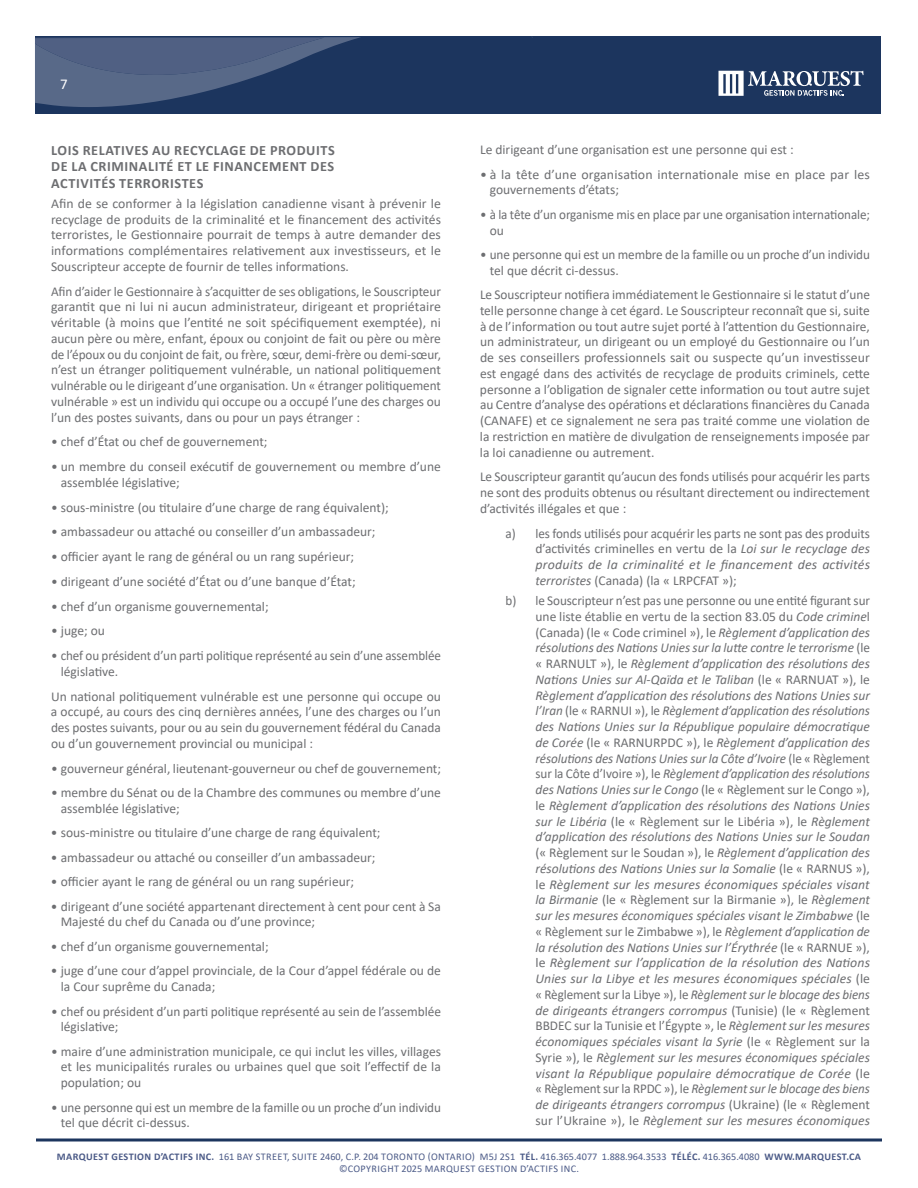
<style>
.page{position:relative;width:918px;height:1188px;background:#fff}
.page>*{position:absolute;margin:0;border:0;box-sizing:border-box;transform-origin:0 0}
.t1{font:15px "Calibri";color:#fff}
.t2{font:700 14.25px/16.5px "Calibri";letter-spacing:.04em;color:#6d6e71;text-align:justify}
.t3{font:13.5px/15.8px "Calibri";color:#6d6e71}
.t4{font:italic 13.5px/15.8px "Calibri";color:#6d6e71;text-align:justify}
.t5{font:10.2px/12px "Calibri";letter-spacing:.03em;color:#4b5a87;text-align:center}
.s1{font-style:italic}
.s2{font-style:normal}
.s3{font-weight:700}
</style>
<div class="page">
<div style="left:35px;top:36px;width:846px;height:78px;background:#1c355e"></div>
<svg style="left:718px;top:71px;width:146px;height:25px"></svg>
<svg style="left:36px;top:1138px;width:846px;height:4px"></svg>
<svg style="left:35px;top:37px;width:325px;height:70px"></svg>
<p class="t1" style="left:60px;top:73px;width:9px">7</p>
<p class="t2" style="left:51px;top:142px;width:285px">LOIS RELATIVES AU RECYCLAGE DE PRODUITS DE LA CRIMINALITÉ ET LE FINANCEMENT DES ACTIVITÉS TERRORISTES</p>
<p class="t3" style="left:51px;top:195px;width:392px;text-align:justify">Afin de se conformer à la législation canadienne visant à prévenir le recyclage de produits de la criminalité et le financement des activités terroristes, le Gestionnaire pourrait de temps à autre demander des informations complémentaires relativement aux investisseurs, et le Souscripteur accepte de fournir de telles informations.</p>
<p class="t3" style="left:51px;top:283px;width:392px;text-align:justify">Afin d’aider le Gestionnaire à s’acquitter de ses obligations, le Souscripteur garantit que ni lui ni aucun administrateur, dirigeant et propriétaire véritable (à moins que l’entité ne soit spécifiquement exemptée), ni aucun père ou mère, enfant, époux ou conjoint de fait ou père ou mère de l’époux ou du conjoint de fait, ou frère, sœur, demi-frère ou demi-sœur, n’est un étranger politiquement vulnérable, un national politiquement vulnérable ou le dirigeant d’une organisation. Un « étranger politiquement vulnérable » est un individu qui occupe ou a occupé l’une des charges ou l’un des postes suivants, dans ou pour un pays étranger :</p>
<p class="t3" style="left:51px;top:434px;width:218px">• chef d’État ou chef de gouvernement;</p>
<p class="t3" style="left:61px;top:458px;width:382px;text-indent:-10px">• un membre du conseil exécutif de gouvernement ou membre d’une assemblée législative;</p>
<p class="t3" style="left:51px;top:499px;width:339px">• sous-ministre (ou titulaire d’une charge de rang équivalent);</p>
<p class="t3" style="left:51px;top:524px;width:326px">• ambassadeur ou attaché ou conseiller d’un ambassadeur;</p>
<p class="t3" style="left:51px;top:548px;width:305px">• officier ayant le rang de général ou un rang supérieur;</p>
<p class="t3" style="left:51px;top:573px;width:306px">• dirigeant d’une société d’État ou d’une banque d’État;</p>
<p class="t3" style="left:51px;top:598px;width:219px">• chef d’un organisme gouvernemental;</p>
<p class="t3" style="left:51px;top:623px;width:55px">• juge; ou</p>
<p class="t3" style="left:61px;top:647px;width:382px;text-indent:-10px">• chef ou président d’un parti politique représenté au sein d’une assemblée législative.</p>
<p class="t3" style="left:51px;top:688px;width:392px;text-align:justify">Un national politiquement vulnérable est une personne qui occupe ou a occupé, au cours des cinq dernières années, l’une des charges ou l’un des postes suivants, pour ou au sein du gouvernement fédéral du Canada ou d’un gouvernement provincial ou municipal :</p>
<p class="t3" style="left:51px;top:760px;width:392px">• gouverneur général, lieutenant-gouverneur ou chef de gouvernement;</p>
<p class="t3" style="left:61px;top:784px;width:382px;text-indent:-10px">• membre du Sénat ou de la Chambre des communes ou membre d’une assemblée législative;</p>
<p class="t3" style="left:51px;top:825px;width:331px">• sous-ministre ou titulaire d’une charge de rang équivalent;</p>
<p class="t3" style="left:51px;top:849px;width:326px">• ambassadeur ou attaché ou conseiller d’un ambassadeur;</p>
<p class="t3" style="left:51px;top:874px;width:305px">• officier ayant le rang de général ou un rang supérieur;</p>
<p class="t3" style="left:61px;top:898px;width:382px;text-indent:-10px">• dirigeant d’une société appartenant directement à cent pour cent à Sa<br>Majesté du chef du Canada ou d’une province;</p>
<p class="t3" style="left:51px;top:938px;width:219px">• chef d’un organisme gouvernemental;</p>
<p class="t3" style="left:61px;top:963px;width:382px;text-indent:-10px">• juge d’une cour d’appel provinciale, de la Cour d’appel fédérale ou de la Cour suprême du Canada;</p>
<p class="t3" style="left:61px;top:1003px;width:382px;text-indent:-10px">• chef ou président d’un parti politique représenté au sein de l’assemblée législative;</p>
<p class="t3" style="left:61px;top:1043px;width:382px;text-align:justify;text-indent:-10px">• maire d’une administration municipale, ce qui inclut les villes, villages et les municipalités rurales ou urbaines quel que soit l’effectif de la population; ou</p>
<p class="t3" style="left:61px;top:1099px;width:382px;text-indent:-10px">• une personne qui est un membre de la famille ou un proche d’un individu tel que décrit ci-dessus.</p>
<p class="t3" style="left:480px;top:141px;width:315px">Le dirigeant d’une organisation est une personne qui est :</p>
<p class="t3" style="left:490px;top:166px;width:382px;text-indent:-10px">• à la tête d’une organisation internationale mise en place par les gouvernements d’états;</p>
<p class="t3" style="left:490px;top:206px;width:382px;text-indent:-10px">• à la tête d’un organisme mis en place par une organisation internationale; ou</p>
<p class="t3" style="left:490px;top:246px;width:382px;text-indent:-10px">• une personne qui est un membre de la famille ou un proche d’un individu tel que décrit ci-dessus.</p>
<p class="t3" style="left:480px;top:286px;width:392px;text-align:justify">Le Souscripteur notifiera immédiatement le Gestionnaire si le statut d’une telle personne change à cet égard. Le Souscripteur reconnaît que si, suite à de l’information ou tout autre sujet porté à l’attention du Gestionnaire, un administrateur, un dirigeant ou un employé du Gestionnaire ou l’un de ses conseillers professionnels sait ou suspecte qu’un investisseur est engagé dans des activités de recyclage de produits criminels, cette personne a l’obligation de signaler cette information ou tout autre sujet au Centre d’analyse des opérations et déclarations financières du Canada (CANAFE) et ce signalement ne sera pas traité comme une violation de la restriction en matière de divulgation de renseignements imposée par la loi canadienne ou autrement.</p>
<p class="t3" style="left:480px;top:469px;width:392px;text-align:justify">Le Souscripteur garantit qu’aucun des fonds utilisés pour acquérir les parts ne sont des produits obtenus ou résultant directement ou indirectement d’activités illégales et que :</p>
<p class="t3" style="left:536px;top:525px;width:336px;text-align:justify;text-indent:-30px">a) les fonds utilisés pour acquérir les parts ne sont pas des produits d’activités criminelles en vertu de la <span class="s1">Loi sur le recyclage des produits de la criminalité et le financement des activités terroristes</span> (Canada) (la « LRPCFAT »);</p>
<p class="t4" style="left:535px;top:592px;width:336px;text-indent:-30px"><span class="s2">b) le Souscripteur n’est pas une personne ou une entité figurant sur une liste établie en vertu de la section 83.05 du</span> Code crimine<span class="s2">l (Canada) (le « Code criminel »), le</span> Règlement d’application des résolutions des Nations Unies sur la lutte contre le terrorisme <span class="s2">(le « RARNULT »), le</span> Règlement d’application des résolutions des Nations Unies sur Al-Qaïda et le Taliban <span class="s2">(le « RARNUAT »), le </span>Règlement d’application des résolutions des Nations Unies sur l’Iran <span class="s2">(le « RARNUI »), le</span> Règlement d’application des résolutions des Nations Unies sur la République populaire démocratique de Corée <span class="s2">(le « RARNURPDC »), le</span> Règlement d’application des résolutions des Nations Unies sur la Côte d’Ivoire <span class="s2">(le « Règlement sur la Côte d’Ivoire »), le</span> Règlement d’application des résolutions des Nations Unies sur le Congo <span class="s2">(le « Règlement sur le Congo »), le</span> Règlement d’application des résolutions des Nations Unies sur le Libéria <span class="s2">(le « Règlement sur le Libéria »), le</span> Règlement d’application des résolutions des Nations Unies sur le Soudan <span class="s2">(« Règlement sur le Soudan »), le</span> Règlement d’application des résolutions des Nations Unies sur la Somalie <span class="s2">(le « RARNUS »), le</span> Règlement sur les mesures économiques spéciales visant la Birmanie <span class="s2">(le « Règlement sur la Birmanie »), le</span> Règlement sur les mesures économiques spéciales visant le Zimbabwe <span class="s2">(le « Règlement sur le Zimbabwe »), le</span> Règlement d’application de la résolution des Nations Unies sur l’Érythrée <span class="s2">(le « RARNUE »), le</span> Règlement sur l’application de la résolution des Nations Unies sur la Libye et les mesures économiques spéciales <span class="s2">(le « Règlement sur la Libye »), le</span> Règlement sur le blocage des biens de dirigeants étrangers corrompus <span class="s2">(Tunisie) (le « Règlement BBDEC sur la Tunisie et l’Égypte », le</span> Règlement sur les mesures économiques spéciales visant la Syrie <span class="s2">(le « Règlement sur la Syrie »), le</span> Règlement sur les mesures économiques spéciales visant la République populaire démocratique de Corée <span class="s2">(le « Règlement sur la RPDC »), le</span> Règlement sur le blocage des biens de dirigeants étrangers corrompus <span class="s2">(Ukraine) (le « Règlement sur l’Ukraine »), le</span> Règlement sur les mesures économiques</p>
<p class="t5" style="left:57px;top:1150px;width:806px"><span class="s3">MARQUEST GESTION D’ACTIFS INC.</span> 161 BAY STREET, SUITE 2460, C.P. 204 TORONTO (ONTARIO) M5J 2S1 <span class="s3">TÉL.</span> 416.365.4077 1.888.964.3533 <span class="s3">TÉLÉC.</span> 416.365.4080 <span class="s3">WWW.MARQUEST.CA </span>©COPYRIGHT 2025 MARQUEST GESTION D’ACTIFS INC.</p>
</div>
